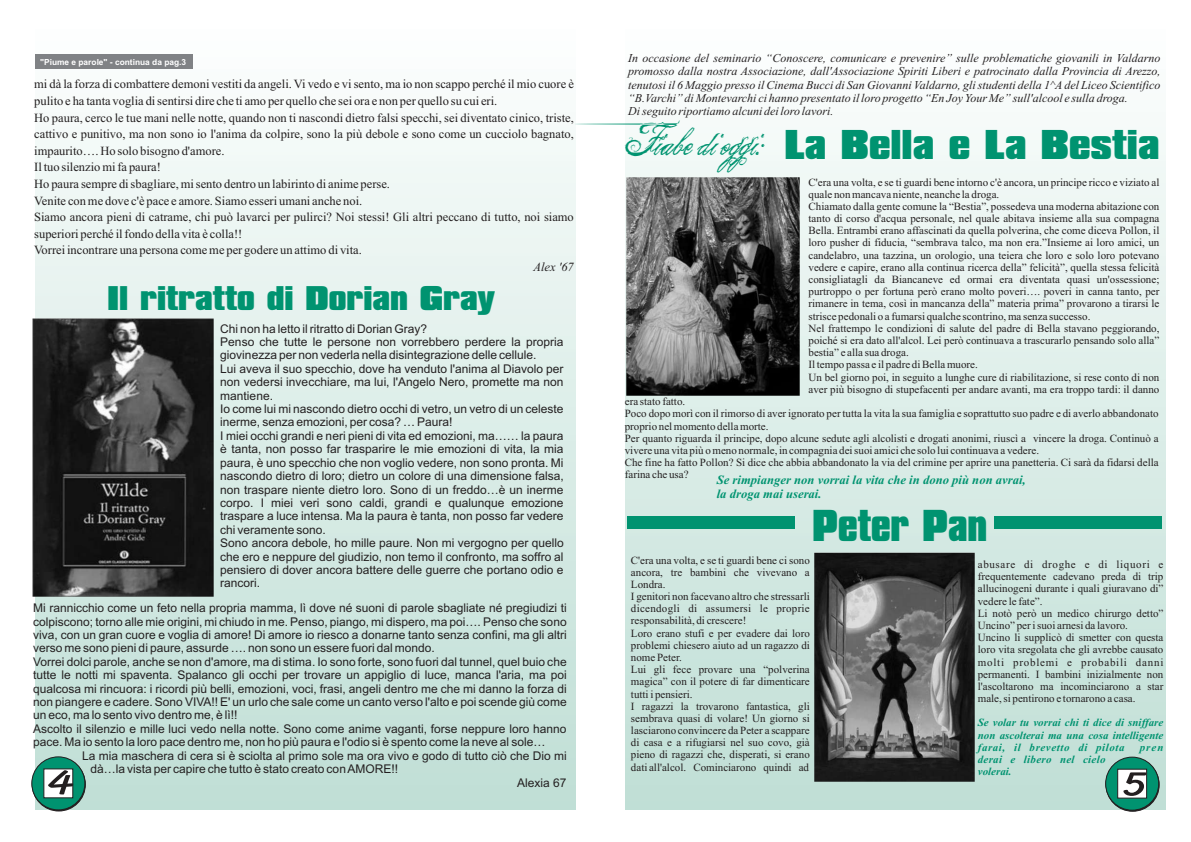
<style>
.page{position:relative;width:1191px;height:842px;background:#fff}
.page>*{position:absolute;margin:0;border:0;box-sizing:border-box;transform-origin:0 0}
.t1{font:900 38.3px "Compacta BT";color:#009370;scale:.85 1}
.t2{font:900 35.8px "Compacta BT";color:#009370}
.t3{font:700 34.1px "Balloon BT";color:#231f20;scale:1.5 1}
.t4{font:900 29.4px "Compacta BT";color:#009370}
.t5{font:italic 700 12.7px/14px "Times New Roman";color:#009370}
.t6{font:12.5px/16.6px "Times New Roman";color:#231f20}
.t7{font:italic 12.5px "Times New Roman";color:#231f20}
.t8{font:12px/13.4px "Arial";color:#231f20}
.t9{font:italic 12px/13.3px "Times New Roman";color:#231f20}
.t10{font:11px/12.2px "Times New Roman";color:#231f20}
.t11{font:italic 700 11px/12.2px "Times New Roman";letter-spacing:.025em;color:#009370;text-align:justify}
.t12{font:700 8.4px "Arial";color:#fff}
.s1{font-family:"the King&Queenfont";font-weight:400;font-size:19px}
</style>
<div class="page">
<div style="left:626px;top:25px;width:539px;height:784px;background:linear-gradient(to bottom,#fdfefe,#beddd4)"></div>
<div style="left:36px;top:25px;width:539px;height:784px;background:linear-gradient(to bottom,#fdfefe,#beded5)"></div>
<svg style="left:1106px;top:758px;width:53px;height:53px"></svg>
<svg style="left:1105px;top:757px;width:53px;height:53px"></svg>
<svg style="left:1117px;top:769px;width:29px;height:29px"></svg>
<div style="left:32px;top:757px;width:53px;height:53px;background:#009370;border:1px solid #231f20;border-radius:50%"></div>
<img style="left:627px;top:177px;width:172px;height:218px">
<img style="left:33px;top:318px;width:180px;height:279px">
<img style="left:814px;top:552px;width:161px;height:229px">
<div style="left:627px;top:517px;width:167px;height:12px;background:#009370"></div>
<div style="left:994px;top:517px;width:167px;height:12px;background:#009370"></div>
<div style="left:35px;top:55px;width:158px;height:14px;background:#808285"></div>
<svg style="left:44px;top:769px;width:30px;height:29px"></svg>
<p class="t9" style="left:628px;top:52px;width:534px">In occasione del seminario “Conoscere, comunicare e prevenire” sulle problematiche giovanili in Valdarno promosso dalla nostra Associazione, dall'Associazione Spiriti Liberi e patrocinato dalla Provincia di Arezzo, tenutosi il 6 Maggio presso il Cinema Bucci di San Giovanni Valdarno, gli studenti della 1^A del Liceo Scientifico “B.Varchi” di Montevarchi ci hanno presentato il loro progetto “En Joy Your Me” sull'alcool e sulla droga.<br>Di seguito riportiamo alcuni dei loro lavori.</p>
<p class="t12" style="left:40px;top:59px;width:147px">"Piume e parole" - continua da pag.3</p>
<p class="t6" style="left:34px;top:77px;width:541px">mi dà la forza di combattere demoni vestiti da angeli. Vi vedo e vi sento, ma io non scappo perché il mio cuore è pulito e ha tanta voglia di sentirsi dire che ti amo per quello che sei ora e non per quello su cui eri.<br>Ho paura, cerco le tue mani nelle notte, quando non ti nascondi dietro falsi specchi, sei diventato cinico, triste, cattivo e punitivo, ma non sono io l'anima da colpire, sono la più debole e sono come un cucciolo bagnato, impaurito…. Ho solo bisogno d'amore.<br>Il tuo silenzio mi fa paura!<br>Ho paura sempre di sbagliare, mi sento dentro un labirinto di anime perse.<br>Venite con me dove c'è pace e amore. Siamo esseri umani anche noi.<br>Siamo ancora pieni di catrame, chi può lavarci per pulirci? Noi stessi! Gli altri peccano di tutto, noi siamo superiori perché il fondo della vita è colla!!<br>Vorrei incontrare una persona come me per godere un attimo di vita.</p>
<p class="t7" style="left:533px;top:262px;width:42px">Alex '67</p>
<h2 class="t2" style="left:626px;top:132px;width:535px"><span class="s1">Fiabe di oggi:</span> La Bella e La Bestia</h2>
<p class="t10" style="left:808px;top:177px;width:352px">C'era una volta, e se ti guardi bene intorno c'è ancora, un principe ricco e viziato al quale non mancava niente, neanche la droga.<br>Chiamato dalla gente comune la “Bestia”, possedeva una moderna abitazione con tanto di corso d'acqua personale, nel quale abitava insieme alla sua compagna Bella. Entrambi erano affascinati da quella polverina, che come diceva Pollon, il loro pusher di fiducia, “sembrava talco, ma non era.”Insieme ai loro amici, un candelabro, una tazzina, un orologio, una teiera che loro e solo loro potevano vedere e capire, erano alla continua ricerca della” felicità”, quella stessa felicità consigliatagli da Biancaneve ed ormai era diventata quasi un'ossessione; purtroppo o per fortuna però erano molto poveri…. poveri in canna tanto, per rimanere in tema, così in mancanza della” materia prima” provarono a tirarsi le strisce pedonali o a fumarsi qualche scontrino, ma senza successo.<br>Nel frattempo le condizioni di salute del padre di Bella stavano peggiorando, poiché si era dato all'alcol. Lei però continuava a trascurarlo pensando solo alla” bestia” e alla sua droga.<br>Il tempo passa e il padre di Bella muore.<br>Un bel giorno poi, in seguito a lunghe cure di riabilitazione, si rese conto di non aver più bisogno di stupefacenti per andare avanti, ma era troppo tardi: il danno</p>
<h3 class="t4" style="left:108px;top:288px;width:389px">Il ritratto di Dorian Gray</h3>
<p class="t8" style="left:220px;top:323px;width:345px">Chi non ha letto il ritratto di Dorian Gray?<br>Penso che tutte le persone non vorrebbero perdere la propria giovinezza per non vederla nella disintegrazione delle cellule.<br>Lui aveva il suo specchio, dove ha venduto l'anima al Diavolo per non vedersi invecchiare, ma lui, l'Angelo Nero, promette ma non mantiene.<br>Io come lui mi nascondo dietro occhi di vetro, un vetro di un celeste inerme, senza emozioni, per cosa? … Paura!<br>I miei occhi grandi e neri pieni di vita ed emozioni, ma…… la paura è tanta, non posso far trasparire le mie emozioni di vita, la mia paura, è uno specchio che non voglio vedere, non sono pronta. Mi nascondo dietro di loro; dietro un colore di una dimensione falsa, non traspare niente dietro loro. Sono di un freddo…è un inerme corpo. I miei veri sono caldi, grandi e qualunque emozione traspare a luce intensa. Ma la paura è tanta, non posso far vedere chi veramente sono.<br>Sono ancora debole, ho mille paure. Non mi vergogno per quello che ero e neppure del giudizio, non temo il confronto, ma soffro al pensiero di dover ancora battere delle guerre che portano odio e rancori.</p>
<p class="t8" style="left:33px;top:602px;width:535px">Mi rannicchio come un feto nella propria mamma, lì dove né suoni di parole sbagliate né pregiudizi ti</p>
<p class="t8" style="left:33px;top:616px;width:535px">colpiscono; torno alle mie origini, mi chiudo in me. Penso, piango, mi dispero, ma poi…. Penso che sono</p>
<p class="t8" style="left:33px;top:629px;width:535px">viva, con un gran cuore e voglia di amore! Di amore io riesco a donarne tanto senza confini, ma gli altri</p>
<p class="t8" style="left:33px;top:643px;width:403px">verso me sono pieni di paure, assurde …. non sono un essere fuori dal mondo.</p>
<p class="t8" style="left:33px;top:656px;width:535px">Vorrei dolci parole, anche se non d'amore, ma di stima. Io sono forte, sono fuori dal tunnel, quel buio che</p>
<p class="t8" style="left:33px;top:669px;width:535px">tutte le notti mi spaventa. Spalanco gli occhi per trovare un appiglio di luce, manca l'aria, ma poi</p>
<p class="t8" style="left:33px;top:683px;width:535px">qualcosa mi rincuora: i ricordi più belli, emozioni, voci, frasi, angeli dentro me che mi danno la forza di</p>
<p class="t8" style="left:33px;top:696px;width:535px">non piangere e cadere. Sono VIVA!! E' un urlo che sale come un canto verso l'alto e poi scende giù come</p>
<p class="t8" style="left:33px;top:710px;width:206px">un eco, ma lo sento vivo dentro me, è lì!!</p>
<p class="t8" style="left:33px;top:723px;width:535px">Ascolto il silenzio e mille luci vedo nella notte. Sono come anime vaganti, forse neppure loro hanno</p>
<p class="t8" style="left:33px;top:736px;width:513px">pace. Ma io sento la loro pace dentro me, non ho più paura e l'odio si è spento come la neve al sole…</p>
<p class="t8" style="left:82px;top:750px;width:486px">La mia maschera di cera si è sciolta al primo sole ma ora vivo e godo di tutto ciò che Dio mi</p>
<p class="t8" style="left:90px;top:763px;width:309px">dà…la vista per capire che tutto è stato creato con AMORE!!</p>
<p class="t8" style="left:517px;top:777px;width:51px">Alexia 67</p>
<p class="t10" style="left:625px;top:396px;width:535px">era stato fatto.<br>Poco dopo morì con il rimorso di aver ignorato per tutta la vita la sua famiglia e soprattutto suo padre e di averlo abbandonato proprio nel momento della morte.<br>Per quanto riguarda il principe, dopo alcune sedute agli alcolisti e drogati anonimi, riuscì a vincere la droga. Continuò a vivere una vita più o meno normale, in compagnia dei suoi amici che solo lui continuava a vedere.<br>Che fine ha fatto Pollon? Si dice che abbia abbandonato la via del crimine per aprire una panetteria. Ci sarà da fidarsi della farina che usa?</p>
<p class="t5" style="left:716px;top:474px;width:310px">Se rimpianger non vorrai la vita che in dono più non avrai, la droga mai userai.</p>
<h1 class="t1" style="left:812px;top:512px;width:207px">Peter Pan</h1>
<p class="t10" style="left:631px;top:555px;width:181px">C'era una volta, e se ti guardi bene ci sono ancora, tre bambini che vivevano a Londra.<br>I genitori non facevano altro che stressarli dicendogli di assumersi le proprie responsabilità, di crescere!<br>Loro erano stufi e per evadere dai loro problemi chiesero aiuto ad un ragazzo di nome Peter.<br>Lui gli fece provare una “polverina magica” con il potere di far dimenticare tutti i pensieri.<br>I ragazzi la trovarono fantastica, gli sembrava quasi di volare! Un giorno si lasciarono convincere da Peter a scappare di casa e a rifugiarsi nel suo covo, già pieno di ragazzi che, disperati, si erano dati all'alcol. Cominciarono quindi ad</p>
<p class="t10" style="left:977px;top:559px;width:187px">abusare di droghe e di liquori e frequentemente cadevano preda di trip allucinogeni durante i quali giuravano di” vedere le fate”.<br>Li notò però un medico chirurgo detto” Uncino” per i suoi arnesi da lavoro.<br>Uncino li supplicò di smetter con questa loro vita sregolata che gli avrebbe causato molti problemi e probabili danni permanenti. I bambini inizialmente non l'ascoltarono ma incominciarono a star male, si pentirono e tornarono a casa.</p>
<p class="t11" style="left:977px;top:718px;width:187px">Se volar tu vorrai chi ti dice di sniffare non ascolterai ma una cosa intelligente farai, il brevetto di pilota</p>
<p class="t11" style="left:1139px;top:742px;width:25px">pren</p>
<p class="t11" style="left:977px;top:754px;width:129px">derai e libero nel cielo volerai.</p>
<h3 class="t3" style="left:1123px;top:769px;width:17px">5</h3>
</div>
